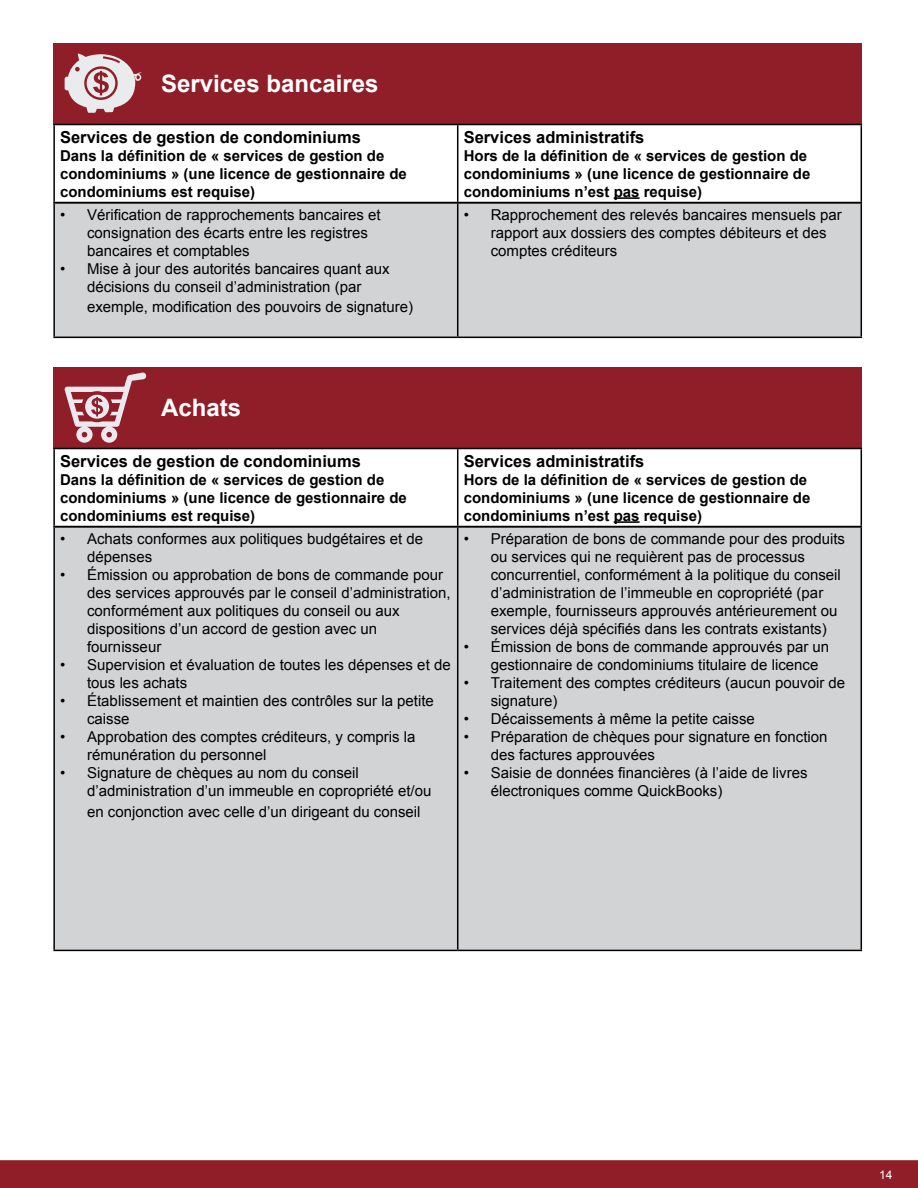
<style>
.page{position:relative;width:918px;height:1188px;background:#fff}
.page>*{position:absolute;margin:0;border:0;box-sizing:border-box;transform-origin:0 0}
.t1{font:700 24px "Arial";color:#fff}
.t2{font:700 16.5px "Arial";color:#000}
.t3{font:15px/18px "Arial";color:#000}
.t4{font:700 15px/18px "Arial";color:#000}
.t5{font:12px "Arial";color:#fff}
</style>
<div class="page">
<div style="left:1px;top:1161px;width:916px;height:26px;background:#901e28"></div>
<div style="left:0;top:1160px;width:918px;height:28px;border:2px solid #901e28"></div>
<div style="left:55px;top:204px;width:806px;height:133px;background:#d1d3d4"></div>
<hr style="left:53px;top:202px;width:405px;height:2px;background:#000">
<hr style="left:53px;top:204px;width:2px;height:133px;background:#000">
<hr style="left:458px;top:202px;width:404px;height:2px;background:#000">
<hr style="left:457px;top:204px;width:1px;height:133px;background:#000">
<hr style="left:861px;top:204px;width:1px;height:133px;background:#000">
<hr style="left:53px;top:337px;width:405px;height:1px;background:#000">
<hr style="left:458px;top:337px;width:404px;height:1px;background:#000">
<div style="left:53px;top:43px;width:809px;height:82px;background:#901e28"></div>
<hr style="left:53px;top:124px;width:405px;height:1px;background:#000">
<hr style="left:53px;top:125px;width:2px;height:77px;background:#000">
<hr style="left:458px;top:124px;width:404px;height:1px;background:#000">
<hr style="left:457px;top:125px;width:1px;height:77px;background:#000">
<hr style="left:861px;top:125px;width:1px;height:77px;background:#000">
<hr style="left:614px;top:197px;width:26px;height:2px;background:#000">
<div style="left:55px;top:528px;width:806px;height:422px;background:#d1d3d4"></div>
<hr style="left:53px;top:526px;width:405px;height:2px;background:#000">
<hr style="left:53px;top:528px;width:2px;height:422px;background:#000">
<hr style="left:458px;top:526px;width:404px;height:2px;background:#000">
<hr style="left:457px;top:528px;width:1px;height:422px;background:#000">
<hr style="left:861px;top:528px;width:1px;height:422px;background:#000">
<hr style="left:53px;top:950px;width:405px;height:1px;background:#000">
<hr style="left:458px;top:950px;width:404px;height:1px;background:#000">
<div style="left:53px;top:367px;width:809px;height:82px;background:#901e28"></div>
<hr style="left:53px;top:448px;width:405px;height:1px;background:#000">
<hr style="left:53px;top:449px;width:2px;height:77px;background:#000">
<hr style="left:458px;top:448px;width:404px;height:1px;background:#000">
<hr style="left:457px;top:449px;width:1px;height:77px;background:#000">
<hr style="left:861px;top:449px;width:1px;height:77px;background:#000">
<hr style="left:614px;top:521px;width:26px;height:2px;background:#000">
<svg style="left:65px;top:53px;width:77px;height:60px"></svg>
<svg style="left:64px;top:372px;width:82px;height:71px"></svg>
<h1 class="t1" style="left:161px;top:68px;width:219px">Services bancaires</h1>
<p class="t2" style="left:60px;top:126px;width:302px">Services de gestion de condominiums</p>
<p class="t4" style="left:60px;top:147px;width:348px">Dans la définition de « services de gestion de condominiums » (une licence de gestionnaire de condominiums est requise)</p>
<p class="t3" style="left:87px;top:206px;width:295px;text-indent:-27px">• Vérification de rapprochements bancaires et consignation des écarts entre les registres bancaires et comptables</p>
<p class="t3" style="left:60px;top:260px;width:331px;text-align:center">• Mise à jour des autorités bancaires quant aux décisions du conseil d’administration (par</p>
<p class="t3" style="left:87px;top:297px;width:327px">exemple, modification des pouvoirs de signature)</p>
<p class="t2" style="left:464px;top:126px;width:182px">Services administratifs</p>
<p class="t4" style="left:464px;top:147px;width:348px">Hors de la définition de « services de gestion de condominiums » (une licence de gestionnaire de condominiums n’est pas requise)</p>
<p class="t3" style="left:491px;top:206px;width:352px;text-indent:-27px">• Rapprochement des relevés bancaires mensuels par rapport aux dossiers des comptes débiteurs et des comptes créditeurs</p>
<h1 class="t1" style="left:161px;top:392px;width:82px">Achats</h1>
<p class="t2" style="left:60px;top:450px;width:302px">Services de gestion de condominiums</p>
<p class="t4" style="left:60px;top:471px;width:348px">Dans la définition de « services de gestion de condominiums » (une licence de gestionnaire de condominiums est requise)</p>
<p class="t3" style="left:87px;top:530px;width:337px;text-indent:-27px">• Achats conformes aux politiques budgétaires et de dépenses</p>
<p class="t3" style="left:87px;top:566px;width:365px;text-indent:-27px">• Émission ou approbation de bons de commande pour des services approuvés par le conseil d’administration, conformément aux politiques du conseil ou aux dispositions d’un accord de gestion avec un fournisseur</p>
<p class="t3" style="left:87px;top:656px;width:365px;text-indent:-27px">• Supervision et évaluation de toutes les dépenses et de tous les achats</p>
<p class="t3" style="left:87px;top:692px;width:348px;text-indent:-27px">• Établissement et maintien des contrôles sur la petite caisse</p>
<p class="t3" style="left:87px;top:728px;width:330px;text-indent:-27px">• Approbation des comptes créditeurs, y compris la rémunération du personnel</p>
<p class="t3" style="left:87px;top:764px;width:346px;text-indent:-27px">• Signature de chèques au nom du conseil d’administration d’un immeuble en copropriété et/ou</p>
<p class="t3" style="left:87px;top:803px;width:335px">en conjonction avec celle d’un dirigeant du conseil</p>
<p class="t2" style="left:464px;top:450px;width:182px">Services administratifs</p>
<p class="t4" style="left:464px;top:471px;width:348px">Hors de la définition de « services de gestion de condominiums » (une licence de gestionnaire de condominiums n’est pas requise)</p>
<p class="t3" style="left:491px;top:530px;width:356px;text-indent:-27px">• Préparation de bons de commande pour des produits ou services qui ne requièrent pas de processus concurrentiel, conformément à la politique du conseil d’administration de l’immeuble en copropriété (par exemple, fournisseurs approuvés antérieurement ou services déjà spécifiés dans les contrats existants)</p>
<p class="t3" style="left:491px;top:638px;width:340px;text-indent:-27px">• Émission de bons de commande approuvés par un gestionnaire de condominiums titulaire de licence</p>
<p class="t3" style="left:491px;top:674px;width:356px;text-indent:-27px">• Traitement des comptes créditeurs (aucun pouvoir de signature)</p>
<p class="t3" style="left:464px;top:710px;width:293px">• Décaissements à même la petite caisse</p>
<p class="t3" style="left:491px;top:728px;width:338px;text-indent:-27px">• Préparation de chèques pour signature en fonction des factures approuvées</p>
<p class="t3" style="left:491px;top:764px;width:318px;text-indent:-27px">• Saisie de données financières (à l’aide de livres électroniques comme QuickBooks)</p>
<p class="t5" style="left:879px;top:1167px;width:15px">14</p>
</div>
